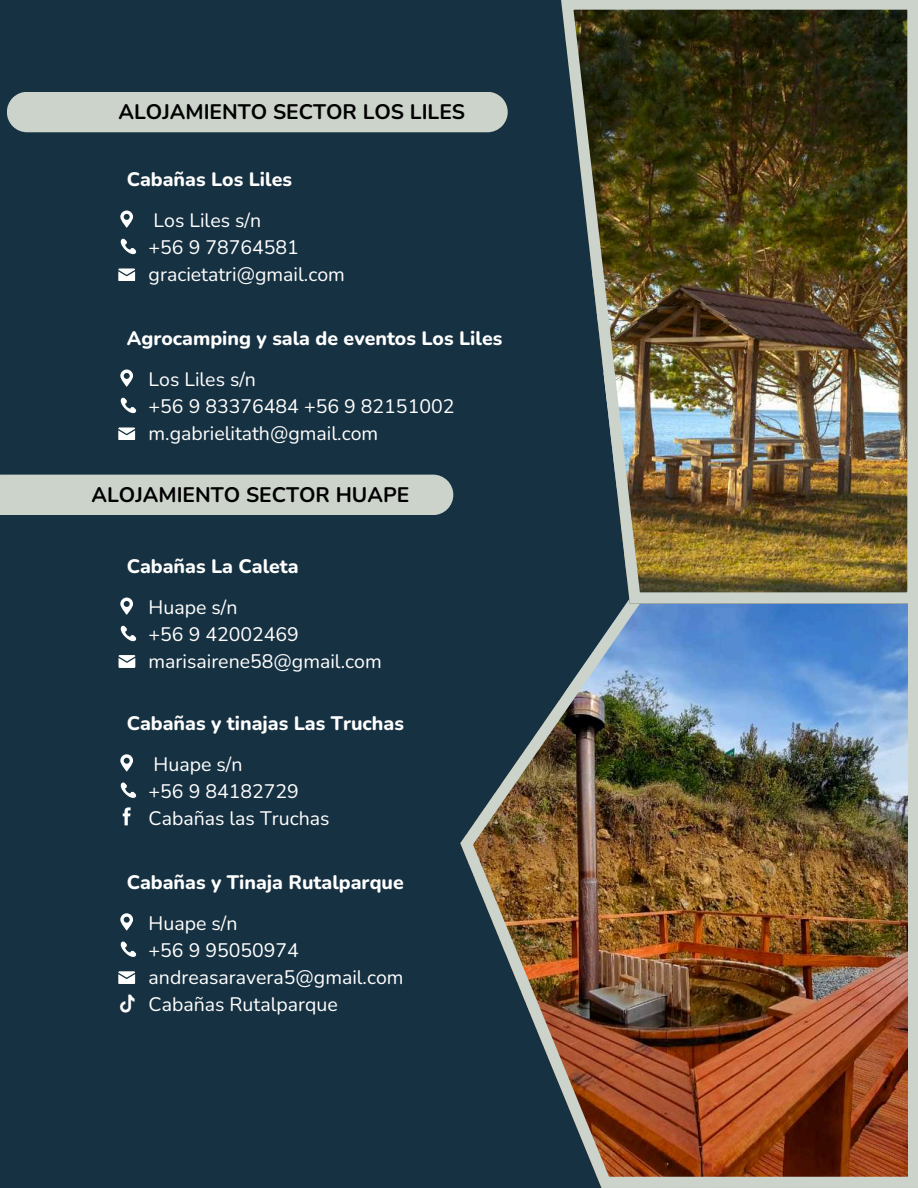
<style>
.page{position:relative;width:918px;height:1188px;background:#163141}
.page>*{position:absolute;margin:0;border:0;box-sizing:border-box;transform-origin:0 0}
.t1{font:700 21px "Nunito";color:#000}
.t2{font:19.5px/27px "Nunito";color:#fff}
.t3{font:800 19.5px "Nunito";color:#fff}
</style>
<div class="page">
<svg style="left:120px;top:211px;width:13px;height:16px"></svg>
<svg style="left:120px;top:238px;width:16px;height:17px"></svg>
<svg style="left:118px;top:268px;width:17px;height:13px"></svg>
<svg style="left:120px;top:370px;width:13px;height:16px"></svg>
<svg style="left:120px;top:397px;width:16px;height:17px"></svg>
<svg style="left:118px;top:428px;width:17px;height:12px"></svg>
<div style="left:0;top:475px;width:453px;height:40px;background:#cbd3cb"></div>
<svg style="left:120px;top:598px;width:13px;height:16px"></svg>
<svg style="left:120px;top:626px;width:16px;height:16px"></svg>
<svg style="left:119px;top:655px;width:16px;height:12px"></svg>
<div style="left:7px;top:92px;width:501px;height:40px;background:#cbd3cb"></div>
<svg style="left:120px;top:754px;width:13px;height:17px"></svg>
<svg style="left:120px;top:782px;width:16px;height:16px"></svg>
<svg style="left:120px;top:913px;width:13px;height:17px"></svg>
<svg style="left:120px;top:941px;width:16px;height:16px"></svg>
<svg style="left:118px;top:971px;width:17px;height:13px"></svg>
<svg style="left:123px;top:807px;width:8px;height:18px"></svg>
<img style="left:120px;top:994px;width:15px;height:18px">
<img style="left:460px;top:604px;width:458px;height:584px">
<img style="left:561px;top:0;width:357px;height:604px">
<div style="left:908px;top:493px;width:10px;height:692px;background:#cbd3cb"></div>
<p class="t1" style="left:119px;top:98px;width:348px">ALOJAMIENTO SECTOR LOS LILES</p>
<p class="t3" style="left:127px;top:166px;width:167px">Cabañas Los Liles</p>
<p class="t2" style="left:149px;top:207px;width:198px">Los Liles s/n<br>+56 9 78764581 gracietatri@gmail.com</p>
<p class="t3" style="left:127px;top:325px;width:377px">Agrocamping y sala de eventos Los Liles</p>
<p class="t2" style="left:149px;top:366px;width:307px">Los Liles s/n<br>+56 9 83376484 +56 9 82151002 m.gabrielitath@gmail.com</p>
<p class="t1" style="left:92px;top:480px;width:319px">ALOJAMIENTO SECTOR HUAPE</p>
<p class="t3" style="left:127px;top:553px;width:174px">Cabañas La Caleta</p>
<p class="t2" style="left:149px;top:594px;width:235px">Huape s/n<br>+56 9 42002469 marisairene58@gmail.com</p>
<p class="t3" style="left:127px;top:710px;width:279px">Cabañas y tinajas Las Truchas</p>
<p class="t2" style="left:149px;top:751px;width:182px">Huape s/n<br>+56 9 84182729<br>Cabañas las Truchas</p>
<p class="t3" style="left:127px;top:869px;width:279px">Cabañas y Tinaja Rutalparque</p>
<p class="t2" style="left:149px;top:910px;width:257px">Huape s/n<br>+56 9 95050974 andreasaravera5@gmail.com<br>Cabañas Rutalparque</p>
</div>
